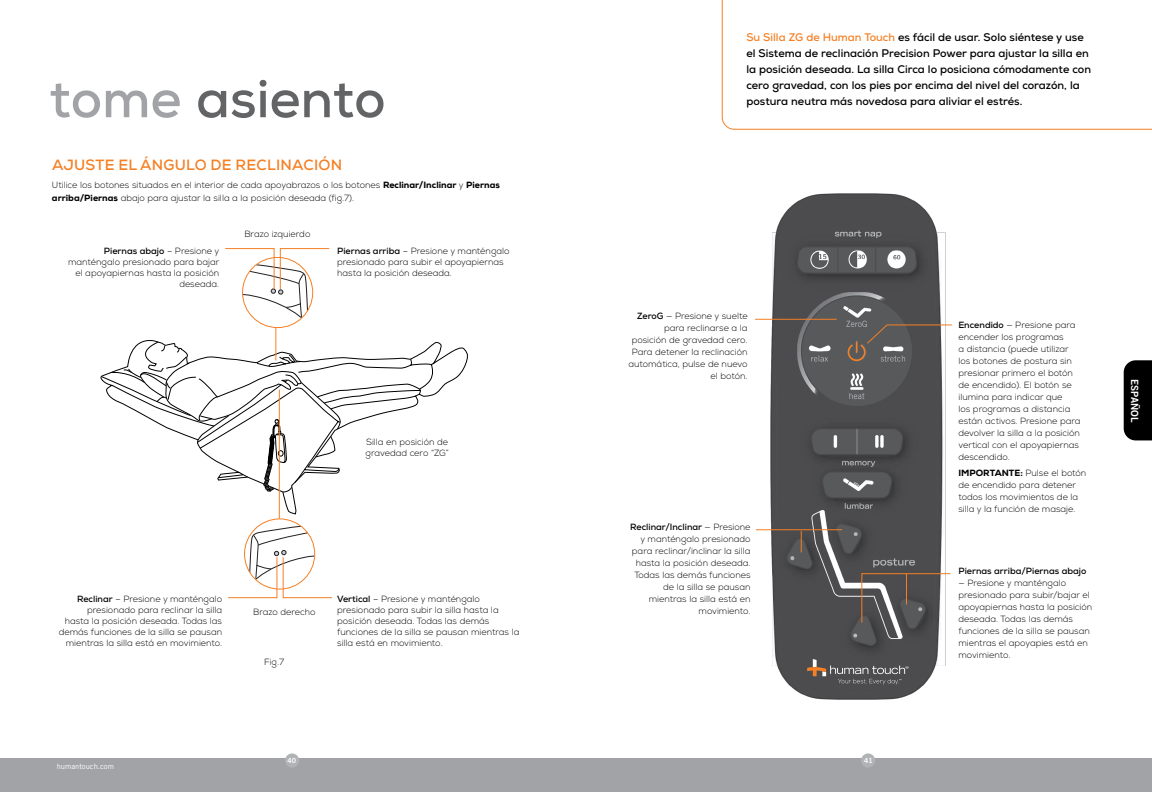
<style>
.page{position:relative;width:1152px;height:792px;background:#fff}
.page>*{position:absolute;margin:0;border:0;box-sizing:border-box;transform-origin:0 0}
.t1{font:700 53.3px "Nexa";color:#636466}
.t2{font:700 14.9px "Nexa";letter-spacing:.015em;color:#f58025}
.t3{font:700 11px/16px "Nexa";color:#000}
.t4{font:10px "Trade Gothic LT Bold Two";color:#fff}
.t5{font:300 9px/12px "Nexa";color:#000}
.t6{font:700 9px "Nexa";color:#000}
.t7{font:7.6px "Trade Gothic LT";color:#fff}
.t8{font:7px "Trade Gothic LT Bold Two";color:#fff}
.s1{color:#a1a3a6}
.s2{font-weight:800}
.s3{font-weight:700}
.s4{color:#f58025}
</style>
<div class="page">
<div style="left:576px;top:758px;width:576px;height:34px;background:#a1a3a6"></div>
<div style="left:861px;top:753px;width:14px;height:15px;background:#b1b4b6;border-radius:50%"></div>
<div style="left:1124px;top:360px;width:28px;height:80px;background:#000"></div>
<div style="left:0;top:758px;width:576px;height:34px;background:#a1a3a6"></div>
<div style="left:285px;top:753px;width:14px;height:15px;background:#b1b4b6;border-radius:50%"></div>
<img style="left:755px;top:193px;width:191px;height:507px">
<svg style="left:722px;top:0;width:430px;height:129px"></svg>
<svg style="left:101px;top:340px;width:367px;height:174px"></svg>
<svg style="left:102px;top:342px;width:332px;height:153px"></svg>
<svg style="left:225px;top:248px;width:105px;height:80px"></svg>
<svg style="left:228px;top:519px;width:104px;height:79px"></svg>
<hr style="left:276px;top:328px;width:1px;height:33px;background:#f58025">
<hr style="left:279px;top:390px;width:1px;height:129px;background:#f58025">
<hr style="left:755px;top:319px;width:82px;height:1px;background:#f58025">
<svg style="left:848px;top:324px;width:104px;height:37px;background:#716c69"></svg>
<hr style="left:756px;top:530px;width:86px;height:1px;background:#f58025">
<svg style="left:801px;top:531px;width:1px;height:21px"></svg>
<svg style="left:861px;top:573px;width:90px;height:50px"></svg>
<hr style="left:906px;top:574px;width:1px;height:31px;background:#f58025">
<svg style="left:807px;top:659px;width:101px;height:26px;background:#625e5d"></svg>
<h1 class="t1" style="left:49px;top:65px;width:338px"><span class="s1">tome</span> asiento</h1>
<h2 class="t2" style="left:52px;top:155px;width:292px">AJUSTE EL ÁNGULO DE RECLINACIÓN</h2>
<p class="t5" style="left:52px;top:178px;width:449px;line-height:13px">Utilice los botones situados en el interior de cada apoyabrazos o los botones <span class="s2">Reclinar/Inclinar</span> y <span class="s2">Piernas arriba/Piernas</span> abajo para ajustar la silla a la posición deseada (fig.7).</p>
<p class="t5" style="left:68px;top:246px;width:153px;line-height:11px;text-align:right"><span class="s3">Piernas abajo</span> – Presione y manténgalo presionado para bajar el apoyapiernas hasta la posición deseada.</p>
<p class="t5" style="left:244px;top:228px;width:68px">Brazo izquierdo</p>
<p class="t5" style="left:337px;top:246px;width:174px;line-height:11px"><span class="s3">Piernas arriba</span> – Presione y manténgalo presionado para subir el apoyapiernas hasta la posición deseada.</p>
<p class="t5" style="left:366px;top:437px;width:85px;line-height:10.8px">Silla en posición de gravedad cero “ZG”</p>
<p class="t5" style="left:59px;top:593px;width:165px;line-height:11px;text-align:right"><span class="s3">Reclinar</span> – Presione y manténgalo presionado para reclinar la silla<br>hasta la posición deseada. Todas las demás funciones de la silla se pausan mientras la silla está en movimiento.</p>
<p class="t5" style="left:253px;top:606px;width:64px">Brazo derecho</p>
<p class="t5" style="left:264px;top:656px;width:22px">Fig.7</p>
<p class="t5" style="left:337px;top:593px;width:184px;line-height:11px"><span class="s3">Vertical</span> – Presione y manténgalo presionado para subir la silla hasta la posición deseada. Todas las demás funciones de la silla se pausan mientras la silla está en movimiento.</p>
<p class="t7" style="left:57px;top:762px;width:59px">humantouch.com</p>
<p class="t8" style="left:288px;top:756px;width:10px">40</p>
<p class="t3" style="left:746px;top:29px;width:346px"><span class="s4">Su Silla ZG de Human Touch</span> es fácil de usar. Solo siéntese y use el Sistema de reclinación Precision Power para ajustar la silla en la posición deseada. La silla Circa lo posiciona cómodamente con cero gravedad, con los pies por encima del nivel del corazón, la postura neutra más novedosa para aliviar el estrés.</p>
<p class="t5" style="left:628px;top:310px;width:121px;text-align:right"><span class="s3">ZeroG</span> — Presione y suelte para reclinarse a la posición de gravedad cero.<br>Para detener la reclinación automática, pulse de nuevo el botón.</p>
<p class="t5" style="left:958px;top:320px;width:124px"><span class="s3">Encendido</span> — Presione para encender los programas<br>a distancia (puede utilizar los botones de postura sin presionar primero el botón de encendido). El botón se ilumina para indicar que<br>los programas a distancia están activos. Presione para devolver la silla a la posición vertical con el apoyapiernas descendido.</p>
<p class="t5" style="left:958px;top:468px;width:129px"><span class="s2">IMPORTANTE:</span> Pulse el botón de encendido para detener todos los movimientos de la silla y la función de masaje.</p>
<p class="t5" style="left:630px;top:522px;width:122px;text-align:right"><span class="s3">Reclinar/Inclinar</span> — Presione y manténgalo presionado para reclinar/inclinar la silla hasta la posición deseada.<br>Todas las demás funciones de la silla se pausan mientras la silla está en movimiento.</p>
<p class="t6" style="left:958px;top:565px;width:129px">Piernas arriba/Piernas abajo</p>
<p class="t5" style="left:958px;top:577px;width:135px">— Presione y manténgalo presionado para subir/bajar el apoyapiernas hasta la posición deseada. Todas las demás funciones de la silla se pausan mientras el apoyapies está en movimiento.</p>
<p class="t4" style="left:1141px;top:379px;width:45px;rotate:90deg">ESPAÑOL</p>
<p class="t8" style="left:864px;top:756px;width:10px">41</p>
</div>
